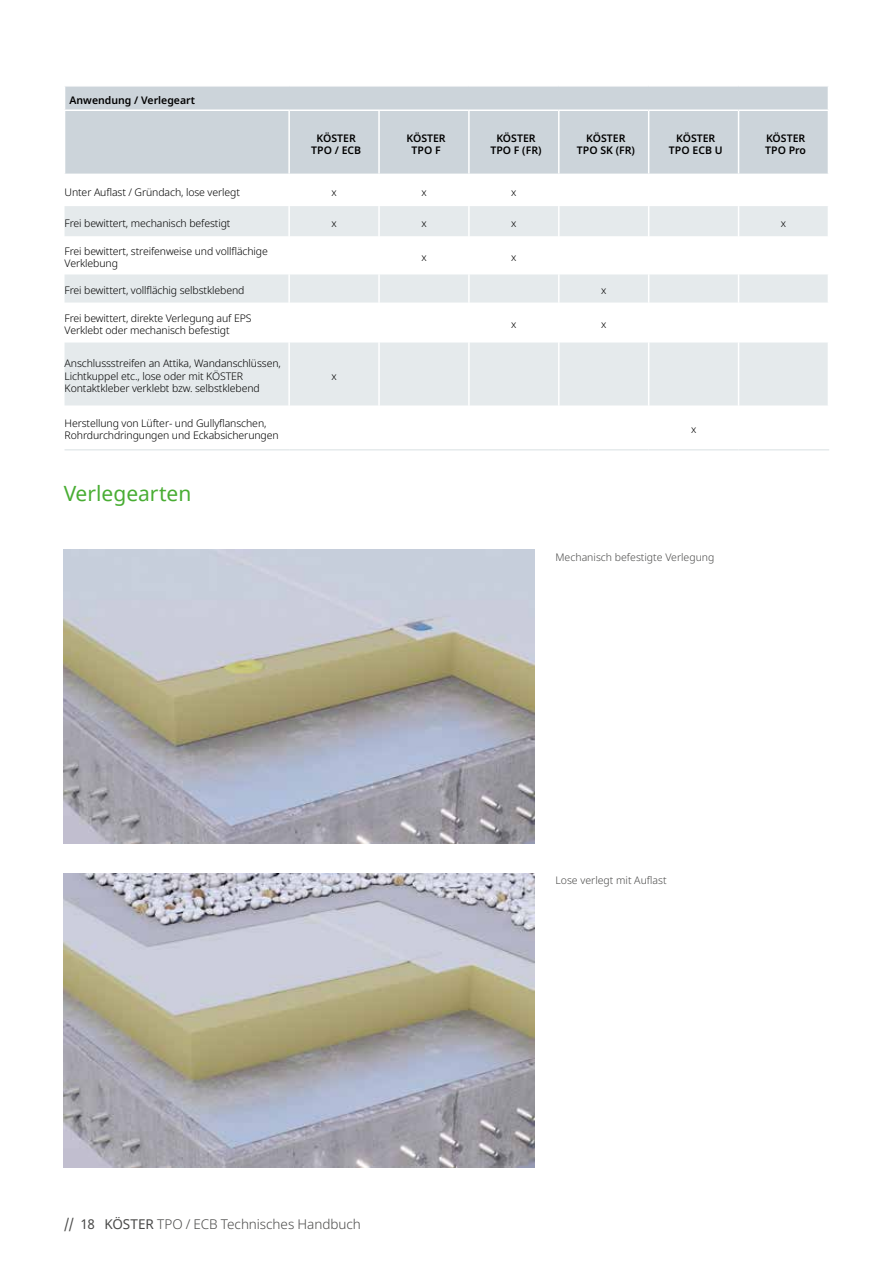
<style>
.page{position:relative;width:893px;height:1263px;background:#fff}
.page>*{position:absolute;margin:0;border:0;box-sizing:border-box;transform-origin:0 0}
.t1{font:21px "Noto Sans";letter-spacing:-.005em;color:#49ad33}
.t2{font:300 13.5px "Noto Sans";letter-spacing:-.005em;color:#4a4a49}
.t3{font:300 10.5px/12.6px "Noto Sans";letter-spacing:-.01em;color:#000}
.t4{font:600 10.5px/12.6px "Noto Sans";color:#000;text-align:center}
.t5{font:300 10.5px "Noto Sans";color:#4a4a49}
.s1{font-weight:400}
</style>
<div class="page">
<div style="left:65px;top:87px;width:763px;height:87px;background:#ccd4da"></div>
<svg style="left:65px;top:206px;width:763px;height:199px;fill:#e5eaec"></svg>
<hr style="left:738px;top:111px;width:1px;height:63px;background:#fff">
<hr style="left:288px;top:236px;width:2px;height:38px;background:#fff">
<hr style="left:378px;top:236px;width:2px;height:38px;background:#fff">
<hr style="left:468px;top:236px;width:2px;height:38px;background:#fff">
<hr style="left:558px;top:236px;width:2px;height:38px;background:#fff">
<hr style="left:648px;top:236px;width:1px;height:38px;background:#fff">
<hr style="left:738px;top:236px;width:1px;height:38px;background:#fff">
<hr style="left:288px;top:206px;width:2px;height:30px;background:#fff">
<hr style="left:378px;top:206px;width:2px;height:30px;background:#fff">
<hr style="left:468px;top:206px;width:2px;height:30px;background:#fff">
<hr style="left:558px;top:206px;width:2px;height:30px;background:#fff">
<hr style="left:648px;top:206px;width:1px;height:30px;background:#fff">
<hr style="left:738px;top:206px;width:1px;height:30px;background:#fff">
<hr style="left:288px;top:342px;width:2px;height:63px;background:#fff">
<hr style="left:378px;top:342px;width:2px;height:63px;background:#fff">
<hr style="left:468px;top:342px;width:2px;height:63px;background:#fff">
<hr style="left:558px;top:342px;width:2px;height:63px;background:#fff">
<hr style="left:648px;top:342px;width:1px;height:63px;background:#fff">
<hr style="left:738px;top:342px;width:1px;height:63px;background:#fff">
<hr style="left:649px;top:109px;width:90px;height:2px;background:#fff">
<hr style="left:739px;top:109px;width:90px;height:2px;background:#fff">
<hr style="left:64px;top:109px;width:225px;height:2px;background:#fff">
<hr style="left:289px;top:109px;width:90px;height:2px;background:#fff">
<hr style="left:288px;top:111px;width:2px;height:63px;background:#fff">
<hr style="left:379px;top:109px;width:90px;height:2px;background:#fff">
<hr style="left:378px;top:111px;width:2px;height:63px;background:#fff">
<hr style="left:469px;top:109px;width:90px;height:2px;background:#fff">
<hr style="left:468px;top:111px;width:2px;height:63px;background:#fff">
<hr style="left:559px;top:109px;width:90px;height:2px;background:#fff">
<hr style="left:558px;top:111px;width:2px;height:63px;background:#fff">
<hr style="left:648px;top:111px;width:1px;height:63px;background:#fff">
<hr style="left:288px;top:274px;width:2px;height:29px;background:#fff">
<hr style="left:378px;top:274px;width:2px;height:29px;background:#fff">
<hr style="left:468px;top:274px;width:2px;height:29px;background:#fff">
<hr style="left:558px;top:274px;width:2px;height:29px;background:#fff">
<svg style="left:648px;top:274px;width:1px;height:29px"></svg>
<svg style="left:738px;top:274px;width:1px;height:29px"></svg>
<hr style="left:288px;top:303px;width:2px;height:39px;background:#fff">
<hr style="left:378px;top:303px;width:2px;height:39px;background:#fff">
<hr style="left:468px;top:303px;width:2px;height:39px;background:#fff">
<hr style="left:558px;top:303px;width:2px;height:39px;background:#fff">
<hr style="left:648px;top:303px;width:1px;height:39px;background:#fff">
<hr style="left:738px;top:303px;width:1px;height:39px;background:#fff">
<hr style="left:65px;top:449px;width:224px;height:1px;background:#e5eaec">
<hr style="left:289px;top:449px;width:90px;height:1px;background:#e5eaec">
<hr style="left:379px;top:449px;width:90px;height:1px;background:#e5eaec">
<hr style="left:469px;top:449px;width:90px;height:1px;background:#e5eaec">
<hr style="left:559px;top:449px;width:90px;height:1px;background:#e5eaec">
<hr style="left:649px;top:449px;width:90px;height:1px;background:#e5eaec">
<hr style="left:739px;top:449px;width:90px;height:1px;background:#e5eaec">
<img style="left:64px;top:873px;width:470px;height:295px">
<img style="left:64px;top:550px;width:470px;height:294px">
<p class="t4" style="left:70px;top:94px;width:127px">Anwendung / Verlegeart</p>
<p class="t4" style="left:311px;top:132px;width:51px">KÖSTER<br>TPO / ECB</p>
<p class="t4" style="left:406px;top:132px;width:41px">KÖSTER<br>TPO F</p>
<p class="t4" style="left:490px;top:132px;width:53px">KÖSTER<br>TPO F (FR)</p>
<p class="t4" style="left:577px;top:132px;width:60px">KÖSTER<br>TPO SK (FR)</p>
<p class="t4" style="left:669px;top:132px;width:55px">KÖSTER<br>TPO ECB U</p>
<p class="t4" style="left:765px;top:132px;width:42px;text-align:left">KÖSTER<br>TPO Pro</p>
<p class="t3" style="left:65px;top:186px;width:177px">Unter Auflast / Gründach, lose verlegt</p>
<p class="t3" style="left:331px;top:186px;width:7px">x</p>
<p class="t3" style="left:421px;top:186px;width:7px">x</p>
<p class="t3" style="left:511px;top:186px;width:7px">x</p>
<p class="t3" style="left:65px;top:217px;width:167px">Frei bewittert, mechanisch befestigt</p>
<p class="t3" style="left:331px;top:217px;width:7px">x</p>
<p class="t3" style="left:421px;top:217px;width:7px">x</p>
<p class="t3" style="left:511px;top:217px;width:7px">x</p>
<p class="t3" style="left:781px;top:217px;width:7px">x</p>
<p class="t3" style="left:65px;top:245px;width:205px">Frei bewittert, streifenweise und vollflächige<br>Verklebung</p>
<p class="t3" style="left:421px;top:251px;width:7px">x</p>
<p class="t3" style="left:511px;top:251px;width:7px">x</p>
<p class="t3" style="left:65px;top:284px;width:181px">Frei bewittert, vollflächig selbstklebend</p>
<p class="t3" style="left:601px;top:284px;width:7px">x</p>
<p class="t3" style="left:65px;top:312px;width:188px">Frei bewittert, direkte Verlegung auf EPS<br>Verklebt oder mechanisch befestigt</p>
<p class="t3" style="left:511px;top:318px;width:7px">x</p>
<p class="t3" style="left:601px;top:318px;width:7px">x</p>
<p class="t3" style="left:65px;top:357px;width:218px">Anschlussstreifen an Attika, Wandanschlüssen,<br>Lichtkuppel etc., lose oder mit KÖSTER<br>Kontaktkleber verklebt bzw. selbstklebend</p>
<p class="t3" style="left:331px;top:370px;width:7px">x</p>
<p class="t3" style="left:65px;top:417px;width:216px">Herstellung von Lüfter- und Gullyflanschen,<br>Rohrdurchdringungen und Eckabsicherungen</p>
<p class="t3" style="left:691px;top:423px;width:7px">x</p>
<h1 class="t1" style="left:64px;top:479px;width:129px">Verlegearten</h1>
<p class="t2" style="left:64px;top:1214px;width:299px"><span class="s1">// 18 KÖSTER</span> TPO / ECB Technisches Handbuch</p>
<p class="t5" style="left:555px;top:550px;width:161px">Mechanisch befestigte Verlegung</p>
<p class="t5" style="left:555px;top:873px;width:113px">Lose verlegt mit Auflast</p>
</div>
